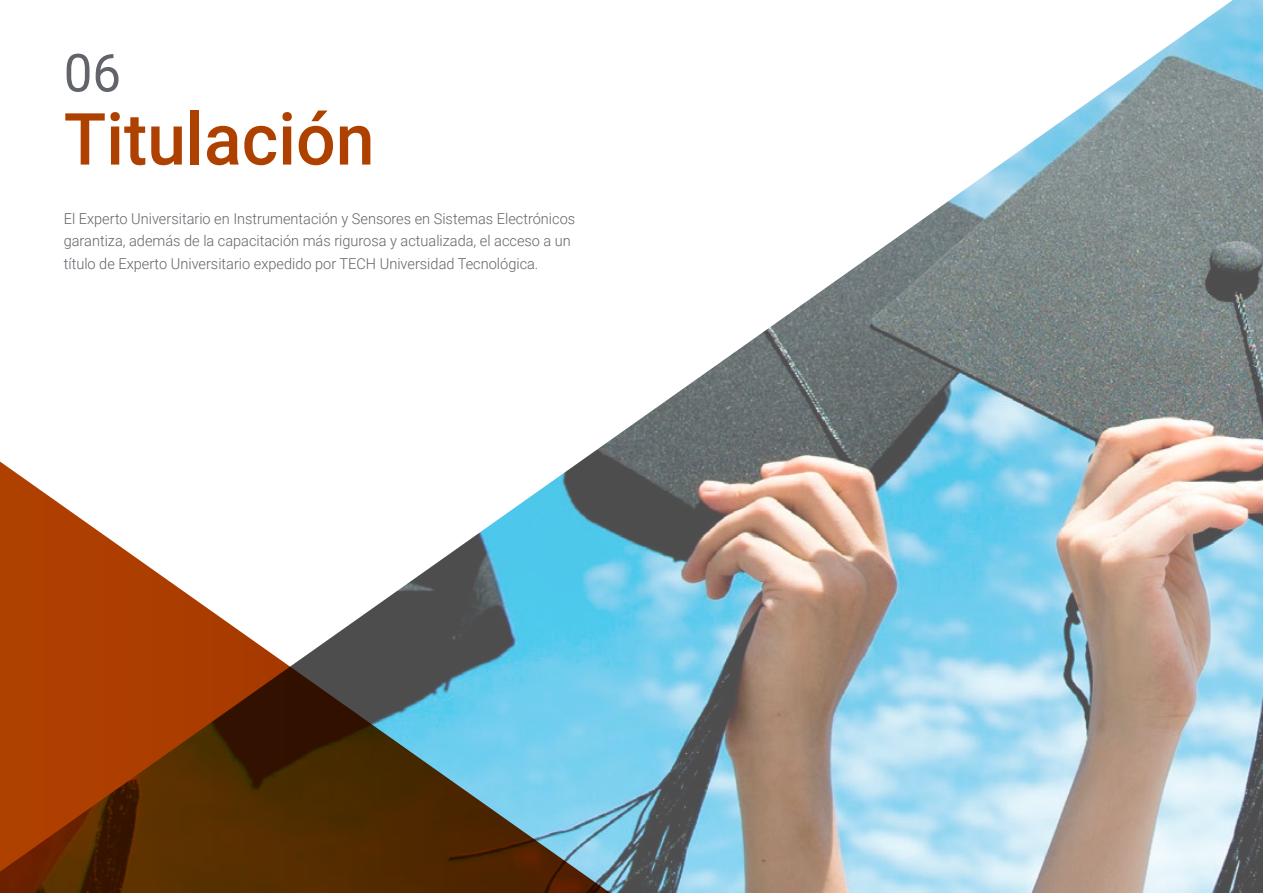
<style>
.page{position:relative;width:1263px;height:893px;background:#fff}
.page>*{position:absolute;margin:0;border:0;box-sizing:border-box;transform-origin:0 0}
.t1{font:500 72px "Roboto";color:#ae4000}
.t2{font:52.5px "Roboto";color:#61646a}
.t3{font:300 15px/22.5px "Roboto";color:#61646a}
</style>
<div class="page">
<img style="left:602px;top:0;width:661px;height:893px">
<svg style="left:0;top:446px;width:640px;height:447px"></svg>
<h2 class="t2" style="left:64px;top:36px;width:59px">06</h2>
<h1 class="t1" style="left:64px;top:89px;width:312px">Titulación</h1>
<p class="t3" style="left:64px;top:207px;width:513px">El Experto Universitario en Instrumentación y Sensores en Sistemas Electrónicos garantiza, además de la capacitación más rigurosa y actualizada, el acceso a un título de Experto Universitario expedido por TECH Universidad Tecnológica.</p>
</div>
